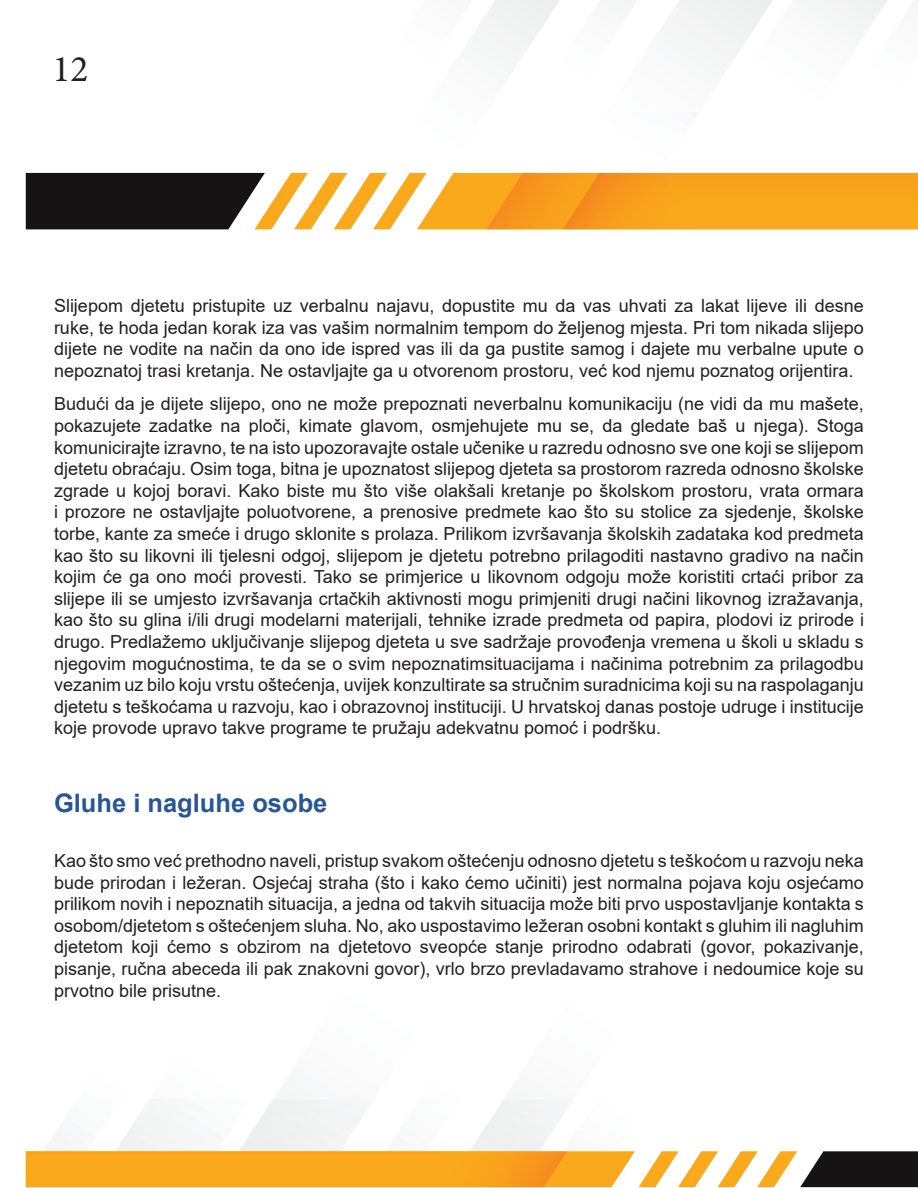
<style>
.page{position:relative;width:918px;height:1188px;background:#fff}
.page>*{position:absolute;margin:0;border:0;box-sizing:border-box;transform-origin:0 0}
.t1{font:37.5px "Minion Pro";color:#231f20}
.t2{font:700 25.5px "Arial";color:#295597}
.t3{font:18px/21.6px "Arial";color:#231f20;text-align:justify}
</style>
<div class="page">
<svg style="left:26px;top:0;width:892px;height:229px"></svg>
<svg style="left:26px;top:1098px;width:892px;height:89px"></svg>
<h1 class="t1" style="left:52px;top:44px;width:37px">12</h1>
<p class="t3" style="left:54px;top:295px;width:811px">Slijepom djetetu pristupite uz verbalnu najavu, dopustite mu da vas uhvati za lakat lijeve ili desne ruke, te hoda jedan korak iza vas vašim normalnim tempom do željenog mjesta. Pri tom nikada slijepo dijete ne vodite na način da ono ide ispred vas ili da ga pustite samog i dajete mu verbalne upute o nepoznatoj trasi kretanja. Ne ostavljajte ga u otvorenom prostoru, već kod njemu poznatog orijentira.</p>
<p class="t3" style="left:54px;top:393px;width:811px">Budući da je dijete slijepo, ono ne može prepoznati neverbalnu komunikaciju (ne vidi da mu mašete, pokazujete zadatke na ploči, kimate glavom, osmjehujete mu se, da gledate baš u njega). Stoga komunicirajte izravno, te na isto upozoravajte ostale učenike u razredu odnosno sve one koji se slijepom djetetu obraćaju. Osim toga, bitna je upoznatost slijepog djeteta sa prostorom razreda odnosno školske zgrade u kojoj boravi. Kako biste mu što više olakšali kretanje po školskom prostoru, vrata ormara i prozore ne ostavljajte poluotvorene, a prenosive predmete kao što su stolice za sjedenje, školske torbe, kante za smeće i drugo sklonite s prolaza. Prilikom izvršavanja školskih zadataka kod predmeta kao što su likovni ili tjelesni odgoj, slijepom je djetetu potrebno prilagoditi nastavno gradivo na način kojim će ga ono moći provesti. Tako se primjerice u likovnom odgoju može koristiti crtaći pribor za slijepe ili se umjesto izvršavanja crtačkih aktivnosti mogu primjeniti drugi načini likovnog izražavanja, kao što su glina i/ili drugi modelarni materijali, tehnike izrade predmeta od papira, plodovi iz prirode i drugo. Predlažemo uključivanje slijepog djeteta u sve sadržaje provođenja vremena u školi u skladu s njegovim mogućnostima, te da se o svim nepoznatimsituacijama i načinima potrebnim za prilagodbu vezanim uz bilo koju vrstu oštećenja, uvijek konzultirate sa stručnim suradnicima koji su na raspolaganju djetetu s teškoćama u razvoju, kao i obrazovnoj instituciji. U hrvatskoj danas postoje udruge i institucije koje provode upravo takve programe te pružaju adekvatnu pomoć i podršku.</p>
<h2 class="t2" style="left:54px;top:785px;width:275px">Gluhe i nagluhe osobe</h2>
<p class="t3" style="left:54px;top:850px;width:811px">Kao što smo već prethodno naveli, pristup svakom oštećenju odnosno djetetu s teškoćom u razvoju neka bude prirodan i ležeran. Osjećaj straha (što i kako ćemo učiniti) jest normalna pojava koju osjećamo prilikom novih i nepoznatih situacija, a jedna od takvih situacija može biti prvo uspostavljanje kontakta s osobom/djetetom s oštećenjem sluha. No, ako uspostavimo ležeran osobni kontakt s gluhim ili nagluhim djetetom koji ćemo s obzirom na djetetovo sveopće stanje prirodno odabrati (govor, pokazivanje, pisanje, ručna abeceda ili pak znakovni govor), vrlo brzo prevladavamo strahove i nedoumice koje su prvotno bile prisutne.</p>
</div>
